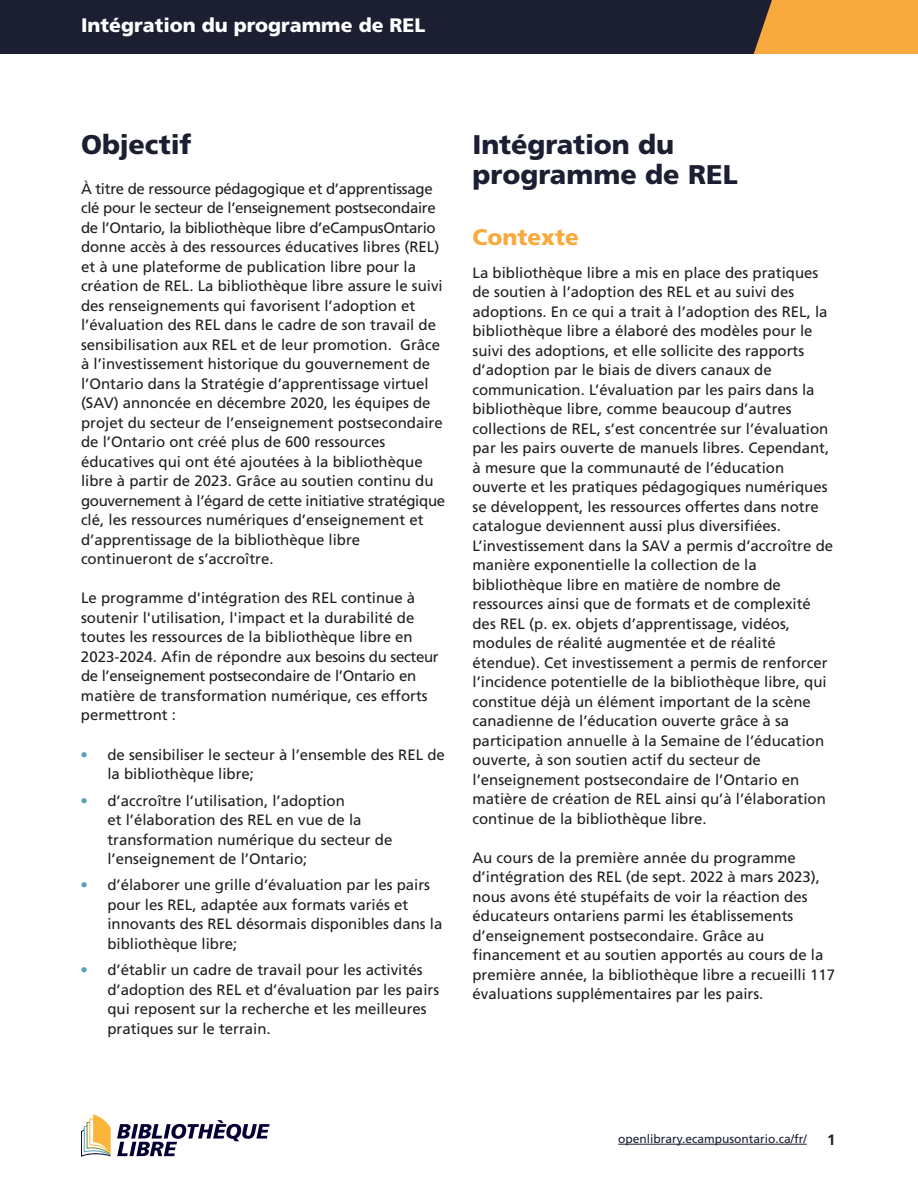
<style>
.page{position:relative;width:918px;height:1188px;background:#fff}
.page>*{position:absolute;margin:0;border:0;box-sizing:border-box;transform-origin:0 0}
.body_copy{font:900 27px/30px "Frutiger LT Std";color:#1c1f31}
.body_copy-2{font:900 22.5px "Frutiger LT Std";color:#f9aa3e}
.t1{font:900 19.5px "Frutiger LT Std";color:#fff}
.body_copy-3{font:15px/19.5px "Frutiger LT Std";color:#231f20}
.t2{font:700 15px "Frutiger LT Std";color:#231f20}
.t3{font:12px "Frutiger LT Std";color:#1c1f31}
.s1{color:#55a1b7}
</style>
<div class="page">
<div style="left:705px;top:0;width:213px;height:54px;background:#f9aa3e"></div>
<div style="left:0;top:0;width:772px;height:54px;background:#1c1f31"></div>
<hr style="left:618px;top:1144px;width:189px;height:1px;background:#1c1f31">
<svg style="left:81px;top:1114px;width:30px;height:43px"></svg>
<svg style="left:117px;top:1120px;width:153px;height:36px"></svg>
<h3 class="t1" style="left:81px;top:13px;width:346px">Intégration du programme de REL</h3>
<p class="body_copy" style="left:81px;top:130px;width:112px">Objectif</p>
<p class="body_copy-3" style="left:81px;top:179px;width:366px">À titre de ressource pédagogique et d’apprentissage clé pour le secteur de l’enseignement postsecondaire de l’Ontario, la bibliothèque libre d’eCampusOntario donne accès à des ressources éducatives libres (REL) et à une plateforme de publication libre pour la création de REL. La bibliothèque libre assure le suivi des renseignements qui favorisent l’adoption et l’évaluation des REL dans le cadre de son travail de sensibilisation aux REL et de leur promotion. Grâce à l’investissement historique du gouvernement de l’Ontario dans la Stratégie d’apprentissage virtuel (SAV) annoncée en décembre 2020, les équipes de projet du secteur de l’enseignement postsecondaire de l’Ontario ont créé plus de 600 ressources éducatives qui ont été ajoutées à la bibliothèque libre à partir de 2023. Grâce au soutien continu du gouvernement à l’égard de cette initiative stratégique clé, les ressources numériques d’enseignement et d’apprentissage de la bibliothèque libre continueront de s’accroître.</p>
<p class="body_copy-3" style="left:81px;top:589px;width:359px">Le programme d'intégration des REL continue à soutenir l'utilisation, l'impact et la durabilité de toutes les ressources de la bibliothèque libre en 2023-2024. Afin de répondre aux besoins du secteur de l’enseignement postsecondaire de l’Ontario en matière de transformation numérique, ces efforts permettront :</p>
<p class="body_copy-3" style="left:107px;top:745px;width:339px;text-indent:-27px"><span class="s1">•</span> de sensibiliser le secteur à l’ensemble des REL de la bibliothèque libre;</p>
<p class="body_copy-3" style="left:107px;top:791px;width:287px;text-indent:-27px"><span class="s1">•</span> d’accroître l’utilisation, l’adoption<br>et l’élaboration des REL en vue de la transformation numérique du secteur de l’enseignement de l’Ontario;</p>
<p class="body_copy-3" style="left:107px;top:876px;width:337px;text-indent:-27px"><span class="s1">•</span> d’élaborer une grille d’évaluation par les pairs pour les REL, adaptée aux formats variés et innovants des REL désormais disponibles dans la bibliothèque libre;</p>
<p class="body_copy-3" style="left:107px;top:960px;width:333px;text-indent:-27px"><span class="s1">•</span> d’établir un cadre de travail pour les activités d’adoption des REL et d’évaluation par les pairs qui reposent sur la recherche et les meilleures pratiques sur le terrain.</p>
<p class="body_copy" style="left:472px;top:130px;width:267px">Intégration du programme de REL</p>
<p class="body_copy-2" style="left:472px;top:223px;width:108px">Contexte</p>
<p class="body_copy-3" style="left:472px;top:263px;width:362px">La bibliothèque libre a mis en place des pratiques de soutien à l’adoption des REL et au suivi des adoptions. En ce qui a trait à l’adoption des REL, la bibliothèque libre a élaboré des modèles pour le suivi des adoptions, et elle sollicite des rapports d’adoption par le biais de divers canaux de communication. L’évaluation par les pairs dans la bibliothèque libre, comme beaucoup d’autres collections de REL, s’est concentrée sur l’évaluation par les pairs ouverte de manuels libres. Cependant, à mesure que la communauté de l’éducation ouverte et les pratiques pédagogiques numériques se développent, les ressources offertes dans notre catalogue deviennent aussi plus diversifiées.<br>L’investissement dans la SAV a permis d’accroître de manière exponentielle la collection de la bibliothèque libre en matière de nombre de ressources ainsi que de formats et de complexité des REL (p. ex. objets d’apprentissage, vidéos, modules de réalité augmentée et de réalité étendue). Cet investissement a permis de renforcer l’incidence potentielle de la bibliothèque libre, qui constitue déjà un élément important de la scène canadienne de l’éducation ouverte grâce à sa participation annuelle à la Semaine de l’éducation ouverte, à son soutien actif du secteur de l’enseignement postsecondaire de l’Ontario en matière de création de REL ainsi qu’à l’élaboration continue de la bibliothèque libre.</p>
<p class="body_copy-3" style="left:472px;top:848px;width:364px">Au cours de la première année du programme d’intégration des REL (de sept. 2022 à mars 2023), nous avons été stupéfaits de voir la réaction des éducateurs ontariens parmi les établissements d’enseignement postsecondaire. Grâce au financement et au soutien apportés au cours de la première année, la bibliothèque libre a recueilli 117 évaluations supplémentaires par les pairs.</p>
<p class="t3" style="left:618px;top:1132px;width:190px">openlibrary.ecampusontario.ca/fr/</p>
<p class="t2" style="left:827px;top:1131px;width:10px">1</p>
</div>
